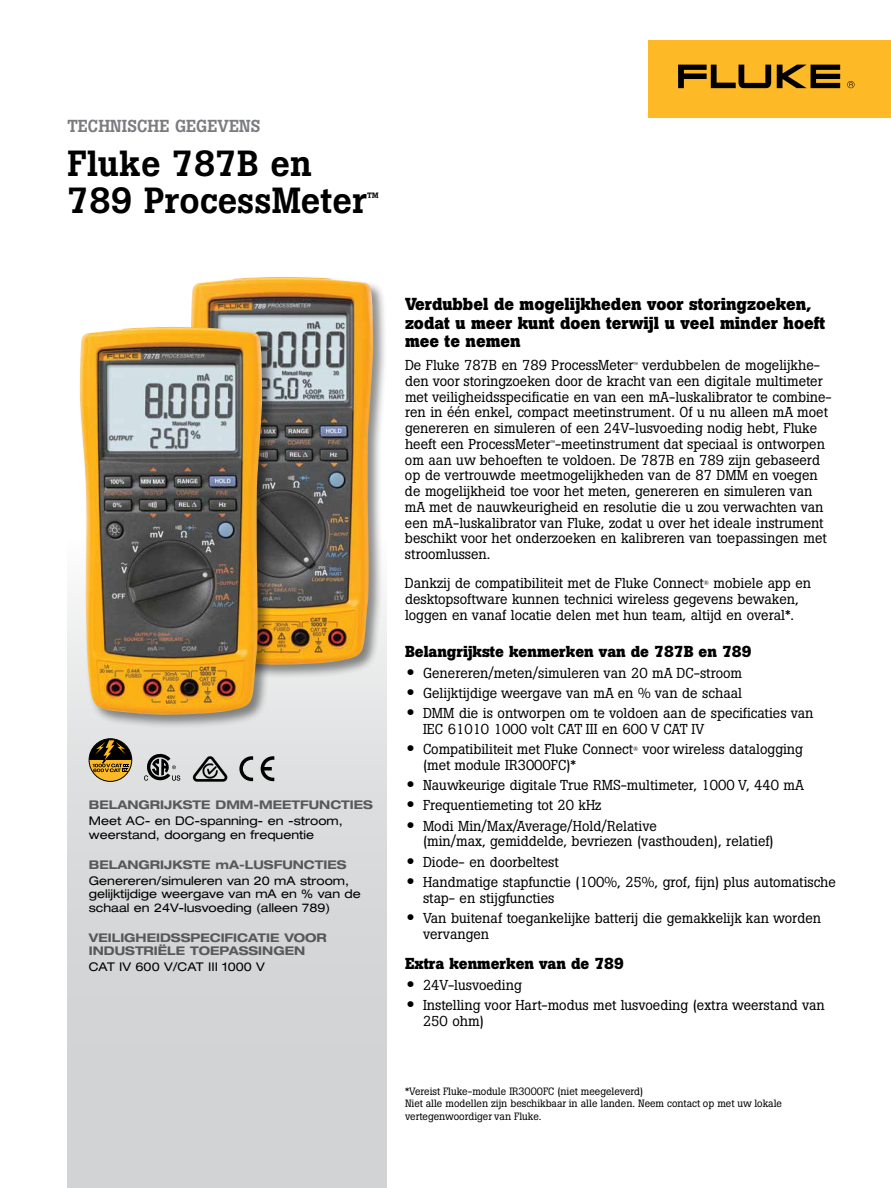
<style>
.page{position:relative;width:891px;height:1188px;background:#fff}
.page>*{position:absolute;margin:0;border:0;box-sizing:border-box;transform-origin:0 0}
.t1{font:500 36px/37.5px "Boton Pro";color:#000}
.t2{font:700 17.25px/18.8px "Boton Pro";color:#000}
.t3{font:500 17.25px "Boton Pro";color:#7a7c7f}
.t4{font:700 15.75px "Boton Pro";color:#000}
.t5{font:14.25px/15.8px "Boton Pro";color:#000}
.t6{font:expanded 12px/13.5px "Helvetica Neue LT Std";color:#000}
.t7{font:700 expanded 12px/13.5px "Helvetica Neue LT Std";color:#58585b}
.t8{font:10.5px/12.6px "Boton Pro";color:#000}
.s1{font-family:"Helvetica Neue LT Std";font-weight:500;font-stretch:expanded;font-size:16.5px}
</style>
<div class="page">
<div style="left:68px;top:540px;width:319px;height:648px;background:#d1d3d4"></div>
<div style="left:648px;top:40px;width:243px;height:78px;background:#fdb926"></div>
<svg style="left:777px;top:65px;width:63px;height:23px"></svg>
<svg style="left:678px;top:65px;width:93px;height:23px"></svg>
<svg style="left:847px;top:81px;width:8px;height:7px"></svg>
<div style="left:189px;top:275px;width:199px;height:404px;background:#000;opacity:.45"></div>
<img style="left:191px;top:277px;width:182px;height:388px">
<svg style="left:144px;top:754px;width:36px;height:27px"></svg>
<svg style="left:192px;top:756px;width:35px;height:26px"></svg>
<svg style="left:239px;top:756px;width:14px;height:25px"></svg>
<svg style="left:261px;top:756px;width:13px;height:25px"></svg>
<div style="left:89px;top:738px;width:43px;height:44px;border:1px solid #000;border-radius:50%"></div>
<svg style="left:89px;top:739px;width:43px;height:42px;background:#856d37"></svg>
<div style="left:78px;top:325px;width:199px;height:404px;background:#000;opacity:.45"></div>
<img style="left:80px;top:327px;width:182px;height:388px">
<p class="t3" style="left:68px;top:115px;width:195px">TECHNISCHE GEGEVENS</p>
<h1 class="t1" style="left:68px;top:144px;width:313px">Fluke 787B en<br>789 ProcessMeter<sup>™</sup></h1>
<p class="t7" style="left:89px;top:798px;width:286px">BELANGRIJKSTE DMM-MEETFUNCTIES</p>
<p class="t6" style="left:89px;top:814px;width:256px">Meet AC- en DC-spanning- en -stroom, weerstand, doorgang en frequentie</p>
<p class="t7" style="left:89px;top:857px;width:259px">BELANGRIJKSTE mA-LUSFUNCTIES</p>
<p class="t6" style="left:89px;top:874px;width:273px">Genereren/simuleren van 20 mA stroom, gelijktijdige weergave van mA en % van de schaal en 24V-lusvoeding (alleen 789)</p>
<p class="t7" style="left:89px;top:930px;width:239px">VEILIGHEIDSSPECIFICATIE VOOR<br>INDUSTRIËLE TOEPASSINGEN</p>
<p class="t6" style="left:89px;top:960px;width:178px">CAT IV 600 V/CAT III 1000 V</p>
<p class="t2" style="left:405px;top:295px;width:422px">Verdubbel de mogelijkheden voor storingzoeken, zodat u meer kunt doen terwijl u veel minder hoeft mee te nemen</p>
<p class="t5" style="left:405px;top:357px;width:428px">De Fluke 787B en 789 ProcessMeter<sup>™</sup> verdubbelen de mogelijkhe&shy;den voor storingzoeken door de kracht van een digitale multimeter met veiligheidsspecificatie en van een mA-luskalibrator te combine&shy;ren in één enkel, compact meetinstrument. Of u nu alleen mA moet genereren en simuleren of een 24V-lusvoeding nodig hebt, Fluke heeft een ProcessMeter<sup>™</sup>-meetinstrument dat speciaal is ontworpen om aan uw behoeften te voldoen. De 787B en 789 zijn gebaseerd op de vertrouwde meetmogelijkheden van de 87 DMM en voegen de mogelijkheid toe voor het meten, genereren en simuleren van mA met de nauwkeurigheid en resolutie die u zou verwachten van een mA-luskalibrator van Fluke, zodat u over het ideale instrument beschikt voor het onderzoeken en kalibreren van toepassingen met stroomlussen.</p>
<p class="t5" style="left:405px;top:575px;width:408px">Dankzij de compatibiliteit met de Fluke Connect<sup>®</sup> mobiele app en desktopsoftware kunnen technici wireless gegevens bewaken, loggen en vanaf locatie delen met hun team, altijd en overal*.</p>
<p class="t4" style="left:405px;top:642px;width:348px">Belangrijkste kenmerken van de 787B en 789</p>
<p class="t5" style="left:407px;top:665px;width:337px"><span class="s1">•</span> Genereren/meten/simuleren van 20 mA DC-stroom</p>
<p class="t5" style="left:407px;top:685px;width:337px"><span class="s1">•</span> Gelijktijdige weergave van mA en % van de schaal</p>
<p class="t5" style="left:423px;top:705px;width:392px;text-indent:-17px"><span class="s1">•</span> DMM die is ontworpen om te voldoen aan de specificaties van<br>IEC 61010 1000 volt CAT III en 600 V CAT IV</p>
<p class="t5" style="left:423px;top:741px;width:381px;text-indent:-16px"><span class="s1">•</span> Compatibiliteit met Fluke Connect<sup>®</sup> voor wireless datalogging (met module IR3000FC)*</p>
<p class="t5" style="left:407px;top:777px;width:399px"><span class="s1">•</span> Nauwkeurige digitale True RMS-multimeter, 1000 V, 440 mA</p>
<p class="t5" style="left:407px;top:798px;width:196px"><span class="s1">•</span> Frequentiemeting tot 20 kHz</p>
<p class="t5" style="left:423px;top:818px;width:352px;text-indent:-17px"><span class="s1">•</span> Modi Min/Max/Average/Hold/Relative<br>(min/max, gemiddelde, bevriezen (vasthouden), relatief)</p>
<p class="t5" style="left:407px;top:854px;width:154px"><span class="s1">•</span> Diode- en doorbeltest</p>
<p class="t5" style="left:423px;top:874px;width:415px;text-indent:-17px"><span class="s1">•</span> Handmatige stapfunctie (100%, 25%, grof, fijn) plus automatische stap- en stijgfuncties</p>
<p class="t5" style="left:423px;top:910px;width:400px;text-indent:-17px"><span class="s1">•</span> Van buitenaf toegankelijke batterij die gemakkelijk kan worden vervangen</p>
<p class="t4" style="left:405px;top:954px;width:221px">Extra kenmerken van de 789</p>
<p class="t5" style="left:407px;top:977px;width:117px"><span class="s1">•</span> 24V-lusvoeding</p>
<p class="t5" style="left:423px;top:997px;width:403px;text-indent:-17px"><span class="s1">•</span> Instelling voor Hart-modus met lusvoeding (extra weerstand van<br>250 ohm)</p>
<p class="t8" style="left:405px;top:1085px;width:379px">*Vereist Fluke-module IR3000FC (niet meegeleverd)<br>Niet alle modellen zijn beschikbaar in alle landen. Neem contact op met uw lokale vertegenwoordiger van Fluke.</p>
</div>
